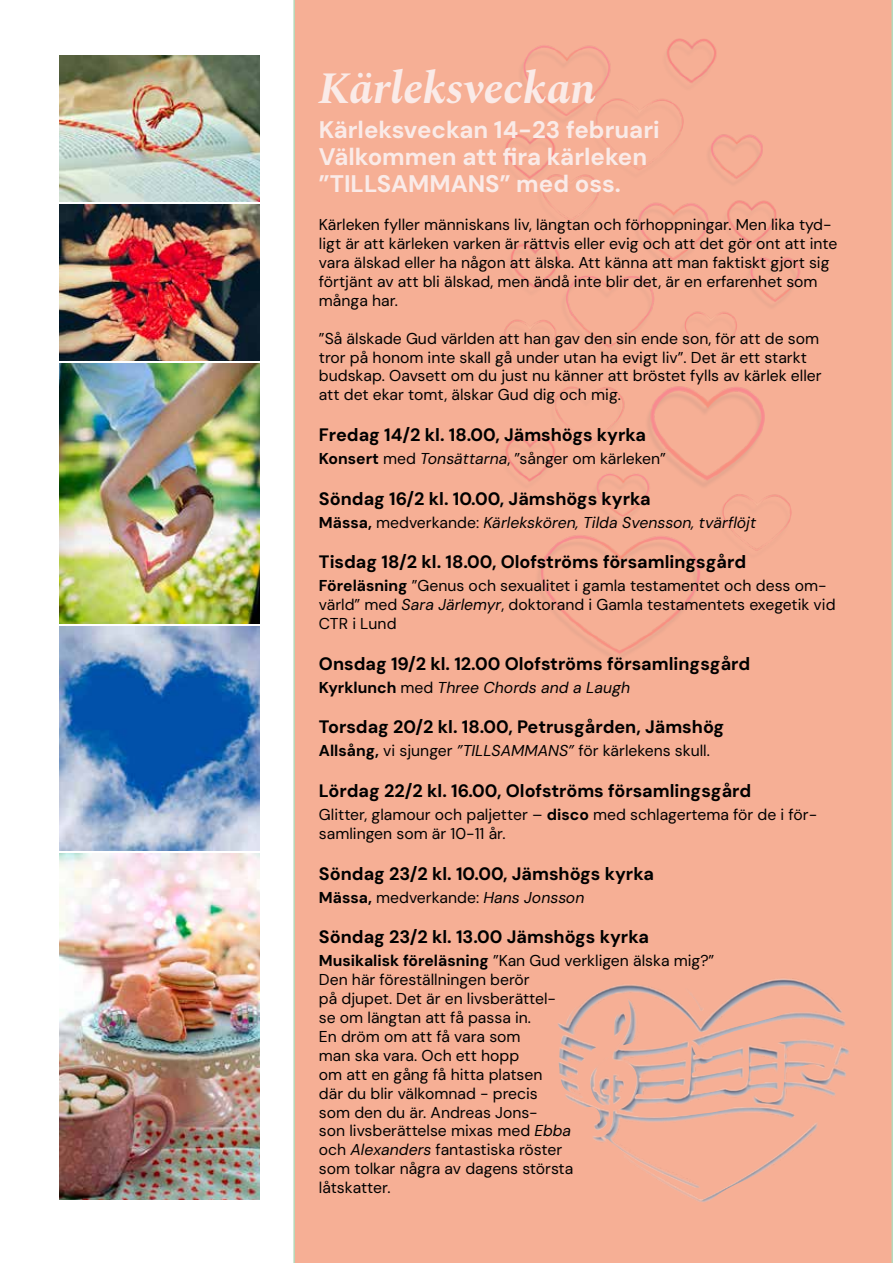
<style>
.page{position:relative;width:893px;height:1263px;background:#fff}
.page>*{position:absolute;margin:0;border:0;box-sizing:border-box;transform-origin:0 0}
.t1{font:italic 700 45px "Spectral";color:#faebe8}
.t2{font:700 24px/27px "DM Sans";color:#faebe8}
.t3{font:700 18px "DM Sans";color:#000}
.t4{font:15.75px/18.9px "DM Sans";color:#000}
.t5{font:italic 15.75px "DM Sans";color:#000}
.s1{font-weight:700}
.s2{font-style:italic}
.s3{font-weight:700;font-style:normal}
.s4{font-style:normal}
</style>
<div class="page">
<div style="left:293px;top:0;width:600px;height:1263px;background:#f6af95"></div>
<div style="left:474px;top:11px;width:369px;height:663px;background:#f6af95"></div>
<img style="left:60px;top:55px;width:199px;height:147px">
<img style="left:60px;top:364px;width:199px;height:259px">
<img style="left:60px;top:205px;width:199px;height:156px">
<img style="left:60px;top:627px;width:199px;height:223px">
<img style="left:557px;top:977px;width:286px;height:211px">
<img style="left:60px;top:853px;width:199px;height:346px">
<h1 class="t1" style="left:319px;top:55px;width:279px">Kärleksveckan</h1>
<h2 class="t2" style="left:319px;top:117px;width:342px">Kärleksveckan 14-23 februari<br>Välkommen att fira kärleken ”TILLSAMMANS” med oss.</h2>
<p class="t4" style="left:319px;top:215px;width:520px">Kärleken fyller människans liv, längtan och förhoppningar. Men lika tyd&shy;ligt är att kärleken varken är rättvis eller evig och att det gör ont att inte vara älskad eller ha någon att älska. Att känna att man faktiskt gjort sig förtjänt av att bli älskad, men ändå inte blir det, är en erfarenhet som många har.</p>
<p class="t4" style="left:319px;top:329px;width:504px">”Så älskade Gud världen att han gav den sin ende son, för att de som tror på honom inte skall gå under utan ha evigt liv”. Det är ett starkt budskap. Oavsett om du just nu känner att bröstet fylls av kärlek eller att det ekar tomt, älskar Gud dig och mig.</p>
<p class="t3" style="left:319px;top:423px;width:329px">Fredag 14/2 kl. 18.00, Jämshögs kyrka</p>
<p class="t4" style="left:319px;top:449px;width:349px"><span class="s1">Konsert</span> med <span class="s2">Tonsättarna</span>, ”sånger om kärleken”</p>
<p class="t3" style="left:319px;top:487px;width:333px">Söndag 16/2 kl. 10.00, Jämshögs kyrka</p>
<p class="t5" style="left:319px;top:512px;width:439px"><span class="s3">Mässa,</span> <span class="s4">medverkande:</span> Kärlekskören, Tilda Svensson, tvärflöjt</p>
<p class="t3" style="left:319px;top:551px;width:429px">Tisdag 18/2 kl. 18.00, Olofströms församlingsgård</p>
<p class="t4" style="left:319px;top:576px;width:518px"><span class="s1">Föreläsning</span> ”Genus och sexualitet i gamla testamentet och dess om&shy;värld” med <span class="s2">Sara Järlemyr</span>, doktorand i Gamla testamentets exegetik vid<br>CTR i Lund</p>
<p class="t3" style="left:319px;top:652px;width:433px">Onsdag 19/2 kl. 12.00 Olofströms församlingsgård</p>
<p class="t5" style="left:319px;top:677px;width:313px"><span class="s3">Kyrklunch</span> <span class="s4">med</span> Three Chords and a Laugh</p>
<p class="t3" style="left:319px;top:716px;width:407px">Torsdag 20/2 kl. 18.00, Petrusgården, Jämshög</p>
<p class="t4" style="left:319px;top:741px;width:392px"><span class="s1">Allsång,</span> vi sjunger <span class="s2">”TILLSAMMANS”</span> för kärlekens skull.</p>
<p class="t3" style="left:319px;top:779px;width:434px">Lördag 22/2 kl. 16.00, Olofströms församlingsgård</p>
<p class="t4" style="left:319px;top:805px;width:500px">Glitter, glamour och paljetter – <span class="s1">disco</span> med schlagertema för de i för&shy;samlingen som är 10-11 år.</p>
<p class="t3" style="left:319px;top:862px;width:336px">Söndag 23/2 kl. 10.00, Jämshögs kyrka</p>
<p class="t4" style="left:319px;top:888px;width:267px"><span class="s1">Mässa,</span> medverkande: <span class="s2">Hans Jonsson</span></p>
<p class="t3" style="left:319px;top:925px;width:332px">Söndag 23/2 kl. 13.00 Jämshögs kyrka</p>
<p class="t4" style="left:319px;top:951px;width:397px"><span class="s1">Musikalisk föreläsning</span> ”Kan Gud verkligen älska mig?”<br>Den här föreställningen berör<br>på djupet. Det är en livsberättel-<br>se om längtan att få passa in.<br>En dröm om att få vara som<br>man ska vara. Och ett hopp<br>om att en gång få hitta platsen<br>där du blir välkomnad - precis<br>som den du är. Andreas Jons-<br>son livsberättelse mixas med <span class="s2">Ebba<br></span>och <span class="s2">Alexanders</span> fantastiska röster<br>som tolkar några av dagens största<br>låtskatter.</p>
</div>
